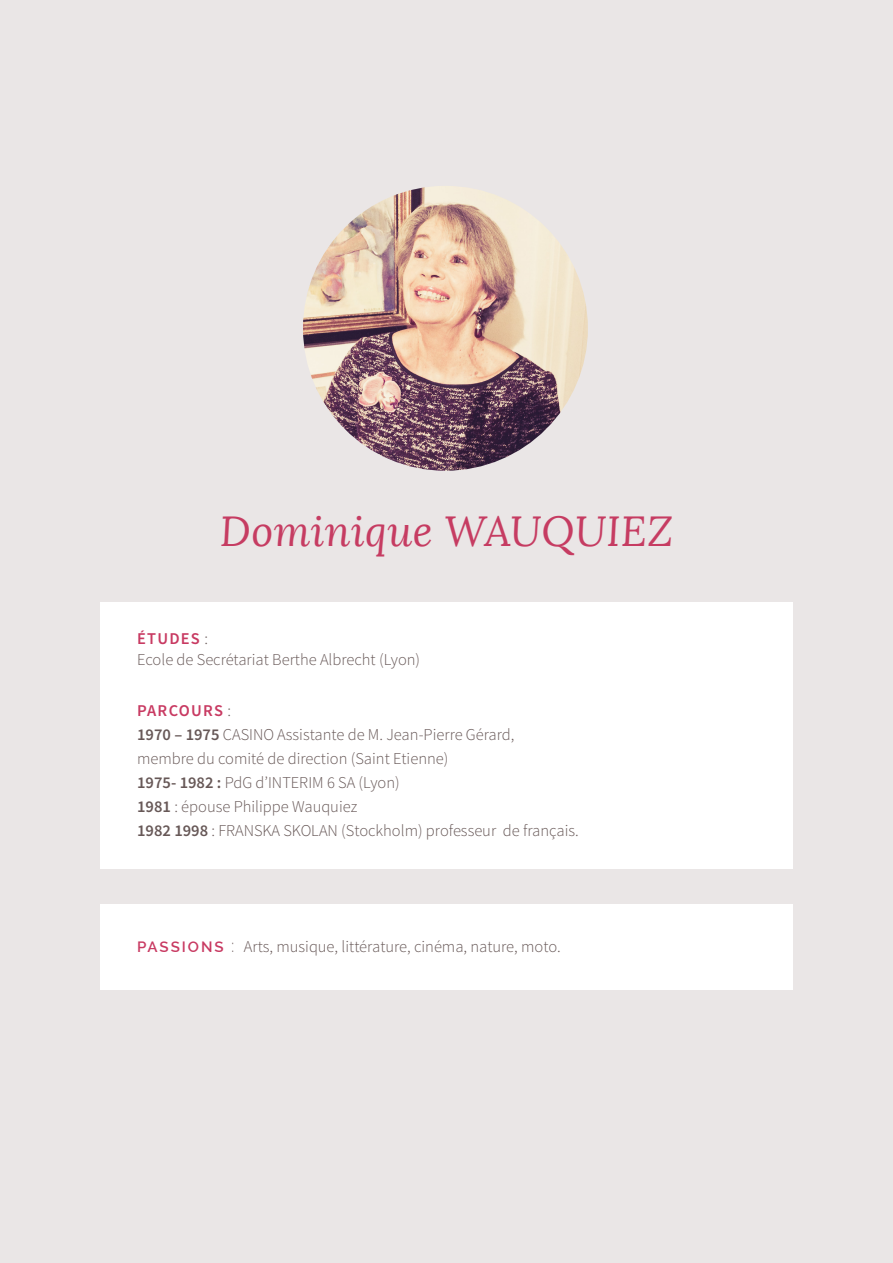
<style>
.page{position:relative;width:893px;height:1263px;background:#eae6e6}
.page>*{position:absolute;margin:0;border:0;box-sizing:border-box;transform-origin:0 0}
.t1{font:italic 42px "Lora";letter-spacing:.01em;color:#c63c62}
.t2{font:300 16.5px "Source Sans Pro";color:#675857}
.t3{font:600 16.5px "Source Sans Pro";letter-spacing:.075em;color:#c83a62}
.s1{font-weight:300;color:#675857}
.s2{font-weight:600}
.s3{font-family:"Raleway";font-weight:600;font-size:15px;color:#c83a62}
.s4{font-family:"Raleway";font-size:18px}
</style>
<div class="page">
<div style="left:100px;top:904px;width:693px;height:85px;background:#fff"></div>
<div style="left:100px;top:602px;width:693px;height:267px;background:#fff"></div>
<img style="left:303px;top:186px;width:285px;height:285px;border-radius:142px">
<p class="t1" style="left:220px;top:505px;width:455px">Dominique WAUQUIEZ</p>
<p class="t3" style="left:137px;top:628px;width:72px">ÉTUDES <span class="s1">:</span></p>
<p class="t2" style="left:137px;top:650px;width:285px">Ecole de Secrétariat Berthe Albrecht (Lyon)</p>
<p class="t3" style="left:137px;top:700px;width:95px">PARCOURS <span class="s1">:</span></p>
<p class="t2" style="left:137px;top:725px;width:379px"><span class="s2">1970 – 1975</span> CASINO Assistante de M. Jean-Pierre Gérard,</p>
<p class="t2" style="left:137px;top:749px;width:313px">membre du comité de direction (Saint Etienne)</p>
<p class="t2" style="left:137px;top:773px;width:264px"><span class="s2">1975- 1982 :</span> PdG d’INTERIM 6 SA (Lyon)</p>
<p class="t2" style="left:137px;top:797px;width:222px"><span class="s2">1981</span> : épouse Philippe Wauquiez</p>
<p class="t2" style="left:137px;top:821px;width:443px"><span class="s2">1982 1998</span> : FRANSKA SKOLAN (Stockholm) professeur de français.</p>
<p class="t2" style="left:137px;top:936px;width:425px"><span class="s3">PASSIONS</span> <span class="s4">:</span> Arts, musique, littérature, cinéma, nature, moto.</p>
</div>
